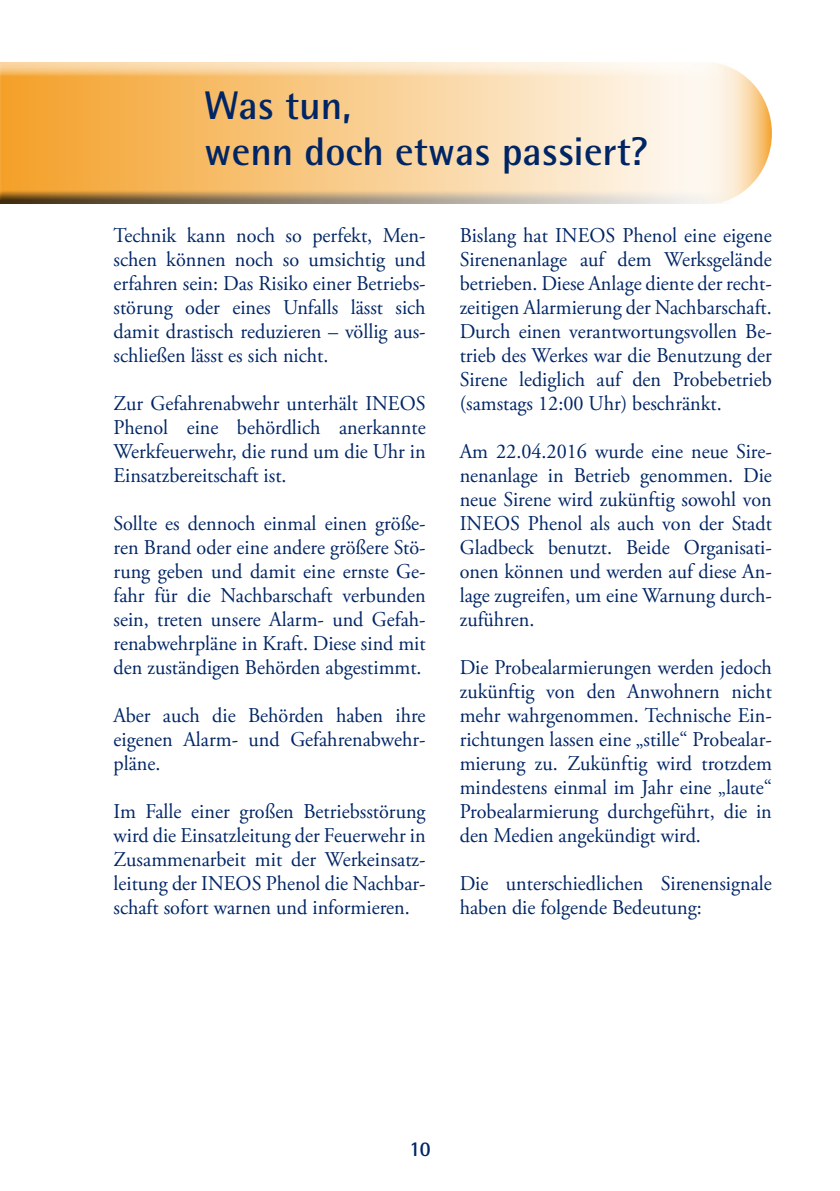
<style>
.page{position:relative;width:840px;height:1191px;background:#fff}
.page>*{position:absolute;margin:0;border:0;box-sizing:border-box;transform-origin:0 0}
.t1{font:700 40px/46px "Rotis Semi Sans";color:#002565}
.t2{font:21px/24px "Adobe Garamond Pro";color:#002565;text-align:justify;scale:.96 1}
.t3{font:700 21px "Rotis Semi Sans";color:#002565;scale:.96 1}
</style>
<div class="page">
<div style="left:0;top:60px;width:734px;height:139px;background:#fff;opacity:.75"></div>
<div style="left:0;top:63px;width:734px;height:143px;background:#000;opacity:.75"></div>
<svg style="left:639px;top:62px;width:132px;height:142px;background:#fbedd9"></svg>
<h1 class="t1" style="left:204px;top:82px;width:445px">Was tun,<br>wenn doch etwas passiert?</h1>
<p class="t2" style="left:113px;top:224px;width:326px">Technik kann noch so perfekt, Men&shy;schen können noch so umsichtig und erfahren sein: Das Risiko einer Betriebs&shy;störung oder eines Unfalls lässt sich damit drastisch reduzieren – völlig aus&shy;schließen lässt es sich nicht.</p>
<p class="t2" style="left:113px;top:392px;width:326px">Zur Gefahrenabwehr unterhält INEOS Phenol eine behördlich anerkannte Werkfeuerwehr, die rund um die Uhr in Einsatzbereitschaft ist.</p>
<p class="t2" style="left:113px;top:512px;width:326px">Sollte es dennoch einmal einen größe&shy;ren Brand oder eine andere größere Stö&shy;rung geben und damit eine ernste Ge&shy;fahr für die Nachbarschaft verbunden sein, treten unsere Alarm- und Gefah&shy;renabwehrpläne in Kraft. Diese sind mit den zuständigen Behörden abgestimmt.</p>
<p class="t2" style="left:113px;top:704px;width:326px">Aber auch die Behörden haben ihre eigenen Alarm- und Gefahrenabwehr&shy;pläne.</p>
<p class="t2" style="left:113px;top:800px;width:326px">Im Falle einer großen Betriebsstörung wird die Einsatzleitung der Feuerwehr in Zusammenarbeit mit der Werkeinsatz&shy;leitung der INEOS Phenol die Nachbar&shy;schaft sofort warnen und informieren.</p>
<p class="t2" style="left:459px;top:224px;width:326px">Bislang hat INEOS Phenol eine eigene Sirenenanlage auf dem Werksgelände betrieben. Diese Anlage diente der recht&shy;zeitigen Alarmierung der Nachbarschaft.<br>Durch einen verantwortungsvollen Be&shy;trieb des Werkes war die Benutzung der Sirene lediglich auf den Probebetrieb (samstags 12:00 Uhr) beschränkt.</p>
<p class="t2" style="left:459px;top:440px;width:326px">Am 22.04.2016 wurde eine neue Sire&shy;nenanlage in Betrieb genommen. Die neue Sirene wird zukünftig sowohl von INEOS Phenol als auch von der Stadt Gladbeck benutzt. Beide Organisati&shy;onen können und werden auf diese An&shy;lage zugreifen, um eine Warnung durch&shy;zuführen.</p>
<p class="t2" style="left:459px;top:656px;width:326px">Die Probealarmierungen werden jedoch zukünftig von den Anwohnern nicht mehr wahrgenommen. Technische Ein&shy;richtungen lassen eine „stille“ Probealar&shy;mierung zu. Zukünftig wird trotzdem mindestens einmal im Jahr eine „laute“ Probealarmierung durchgeführt, die in den Medien angekündigt wird.</p>
<p class="t2" style="left:459px;top:872px;width:326px">Die unterschiedlichen Sirenensignale haben die folgende Bedeutung:</p>
<p class="t3" style="left:409px;top:1135px;width:24px">10</p>
</div>
